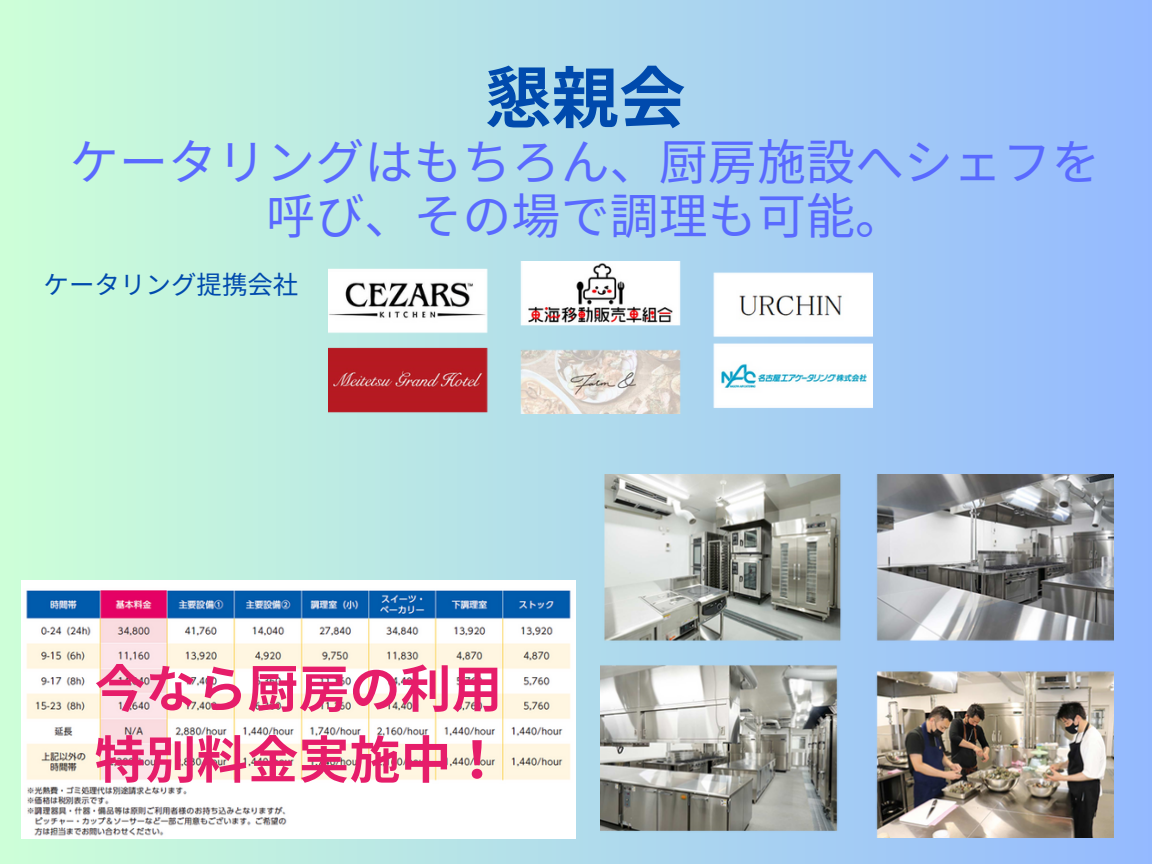
<style>
.page{position:relative;width:1152px;height:864px;background:#fff}
.page>*{position:absolute;margin:0;border:0;box-sizing:border-box;transform-origin:0 0}
.t1{font:700 67.05px "Noto Sans JP";color:#004aad}
.t2{font:700 51px "Noto Sans JP";color:#e61d6a}
.t3{font:49.05px/54px "Noto Sans JP";color:#596aff;text-align:center}
.t4{font:25.5px "Noto Sans JP";color:#004aad}
</style>
<div class="page">
<div style="left:0;top:0;width:1152px;height:864px;background:linear-gradient(to right,#ceffd8,#94b9fe)"></div>
<img style="left:329px;top:262px;width:543px;height:152px">
<img style="left:21px;top:581px;width:555px;height:257px">
<img style="left:600px;top:475px;width:513px;height:363px">
<p class="t1" style="left:485px;top:45px;width:203px">懇親会</p>
<p class="t3" style="left:70px;top:132px;width:1032px">ケータリングはもちろん、厨房施設へシェフを呼び、その場で調理も可能。</p>
<p class="t4" style="left:44px;top:265px;width:256px">ケータリング提携会社</p>
<p class="t2" style="left:95px;top:648px;width:403px">今なら厨房の利用</p>
<p class="t2" style="left:95px;top:719px;width:409px">特別料金実施中！</p>
</div>
